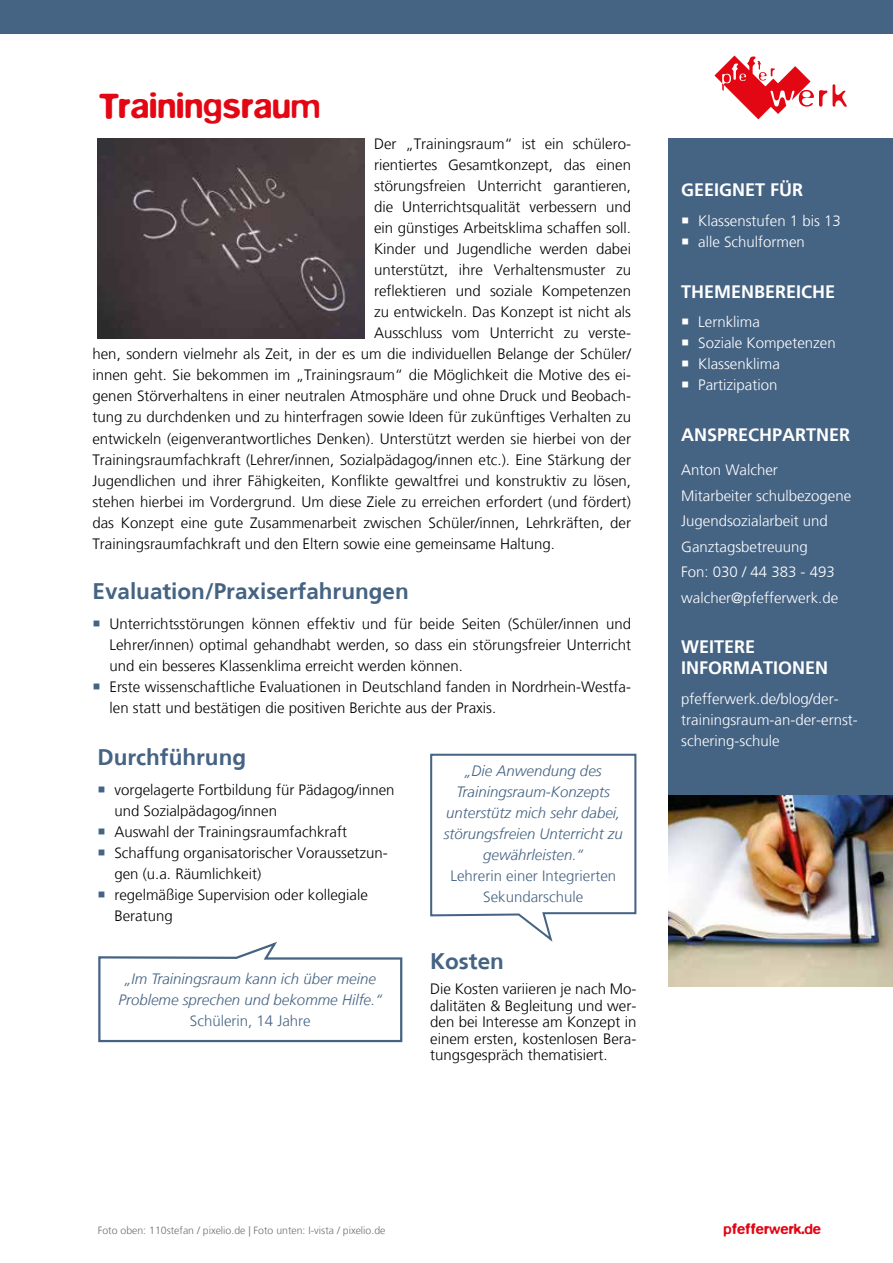
<style>
.page{position:relative;width:893px;height:1263px;background:#fff}
.page>*{position:absolute;margin:0;border:0;box-sizing:border-box;transform-origin:0 0}
.t1{font:500 36px "Blur";color:#e30613}
.t2{font:700 22.5px "Frutiger";color:#456383}
.t3{font:700 18px/21px "Frutiger";color:#fff}
.t4{font:300 15px/21px "Frutiger LT";color:#000}
.t5{font:300 15px/21px "Frutiger LT";color:#fff}
.t6{font:italic 300 15px/21px "Frutiger LT";color:#456383;text-align:center}
.t7{font:300 15px/21px "Frutiger LT";color:#456383;text-align:center}
.t8{font:500 15px "Blur";color:#e30613}
.t9{font:300 10.5px "Frutiger LT";color:#706f6f}
</style>
<div class="page">
<div style="left:668px;top:138px;width:225px;height:658px;background:#456383"></div>
<div style="left:0;top:0;width:893px;height:34px;background:#456383"></div>
<svg style="left:714px;top:55px;width:133px;height:64px"></svg>
<img style="left:668px;top:796px;width:225px;height:190px">
<svg style="left:98px;top:942px;width:305px;height:101px"></svg>
<svg style="left:430px;top:753px;width:207px;height:189px"></svg>
<img style="left:98px;top:138px;width:266px;height:200px">
<h1 class="t1" style="left:99px;top:85px;width:223px">Trainingsraum</h1>
<p class="t4" style="left:374px;top:134px;width:259px">Der „Trainingsraum“ ist ein schülero-</p>
<p class="t4" style="left:374px;top:155px;width:259px">rientiertes Gesamtkonzept, das einen</p>
<p class="t4" style="left:374px;top:176px;width:259px">störungsfreien Unterricht garantieren,</p>
<p class="t4" style="left:374px;top:197px;width:259px">die Unterrichtsqualität verbessern und</p>
<p class="t4" style="left:374px;top:218px;width:259px">ein günstiges Arbeitsklima schaffen soll.</p>
<p class="t4" style="left:374px;top:239px;width:259px">Kinder und Jugendliche werden dabei</p>
<p class="t4" style="left:374px;top:260px;width:259px">unterstützt, ihre Verhaltensmuster zu</p>
<p class="t4" style="left:374px;top:281px;width:259px">reflektieren und soziale Kompetenzen</p>
<p class="t4" style="left:374px;top:302px;width:259px">zu entwickeln. Das Konzept ist nicht als</p>
<p class="t4" style="left:374px;top:323px;width:259px">Ausschluss vom Unterricht zu verste-</p>
<p class="t4" style="left:92px;top:344px;width:540px">hen, sondern vielmehr als Zeit, in der es um die individuellen Belange der Schüler/</p>
<p class="t4" style="left:92px;top:365px;width:540px">innen geht. Sie bekommen im „Trainingsraum“ die Möglichkeit die Motive des ei-</p>
<p class="t4" style="left:92px;top:386px;width:540px">genen Störverhaltens in einer neutralen Atmosphäre und ohne Druck und Beobach-</p>
<p class="t4" style="left:92px;top:407px;width:540px">tung zu durchdenken und zu hinterfragen sowie Ideen für zukünftiges Verhalten zu</p>
<p class="t4" style="left:92px;top:428px;width:540px">entwickeln (eigenverantwortliches Denken). Unterstützt werden sie hierbei von der</p>
<p class="t4" style="left:92px;top:449px;width:540px">Trainingsraumfachkraft (Lehrer/innen, Sozialpädagog/innen etc.). Eine Stärkung der</p>
<p class="t4" style="left:92px;top:470px;width:540px">Jugendlichen und ihrer Fähigkeiten, Konflikte gewaltfrei und konstruktiv zu lösen,</p>
<p class="t4" style="left:92px;top:491px;width:540px">stehen hierbei im Vordergrund. Um diese Ziele zu erreichen erfordert (und fördert)</p>
<p class="t4" style="left:92px;top:512px;width:540px">das Konzept eine gute Zusammenarbeit zwischen Schüler/innen, Lehrkräften, der</p>
<p class="t4" style="left:92px;top:533px;width:464px">Trainingsraumfachkraft und den Eltern sowie eine gemeinsame Haltung.</p>
<h2 class="t2" style="left:92px;top:578px;width:318px">Evaluation/Praxiserfahrungen</h2>
<p class="t4" style="left:109px;top:613px;width:523px">Unterrichtsstörungen können effektiv und für beide Seiten (Schüler/innen und Lehrer/innen) optimal gehandhabt werden, so dass ein störungsfreier Unterricht und ein besseres Klassenklima erreicht werden können.<br>Erste wissenschaftliche Evaluationen in Deutschland fanden in Nordrhein-Westfa&shy;len statt und bestätigen die positiven Berichte aus der Praxis.</p>
<h2 class="t2" style="left:97px;top:744px;width:150px">Durchführung</h2>
<p class="t4" style="left:114px;top:779px;width:282px">vorgelagerte Fortbildung für Pädagog/innen und Sozialpädagog/innen<br>Auswahl der Trainingsraumfachkraft Schaffung organisatorischer Voraussetzun&shy;gen (u.a. Räumlichkeit)<br>regelmäßige Supervision oder kollegiale Beratung</p>
<p class="t6" style="left:119px;top:968px;width:265px">„Im Trainingsraum kann ich über meine<br>Probleme sprechen und bekomme Hilfe.“</p>
<p class="t7" style="left:190px;top:1010px;width:122px">Schülerin, 14 Jahre</p>
<p class="t6" style="left:444px;top:760px;width:181px">„Die Anwendung des<br>Trainingsraum-Konzepts unterstütz mich sehr dabei, störungsfreien Unterricht zu gewährleisten.“</p>
<p class="t7" style="left:450px;top:865px;width:167px">Lehrerin einer Integrierten<br>Sekundarschule</p>
<h2 class="t2" style="left:430px;top:948px;width:75px">Kosten</h2>
<p class="t4" style="left:430px;top:981px;width:208px;line-height:16.5px;text-align:justify">Die Kosten variieren je nach Mo&shy;dalitäten &amp; Begleitung und wer&shy;den bei Interesse am Konzept in einem ersten, kostenlosen Bera&shy;tungsgespräch thematisiert.</p>
<p class="t3" style="left:681px;top:180px;width:124px">GEEIGNET FÜR</p>
<p class="t5" style="left:698px;top:211px;width:144px">Klassenstufen 1 bis 13 alle Schulformen</p>
<p class="t3" style="left:681px;top:281px;width:156px">THEMENBEREICHE</p>
<p class="t5" style="left:698px;top:312px;width:139px">Lernklima<br>Soziale Kompetenzen<br>Klassenklima<br>Partizipation</p>
<p class="t3" style="left:681px;top:424px;width:171px">ANSPRECHPARTNER</p>
<p class="t5" style="left:681px;top:457px;width:172px;line-height:25.5px">Anton Walcher<br>Mitarbeiter schulbezogene<br>Jugendsozialarbeit und<br>Ganztagsbetreuung<br>Fon: 030 / 44 383 - 493 walcher@pfefferwerk.de</p>
<p class="t3" style="left:681px;top:636px;width:149px">WEITERE<br>INFORMATIONEN</p>
<p class="t5" style="left:681px;top:688px;width:178px">pfefferwerk.de/blog/der&shy;trainingsraum-an-der-ernst&shy;schering-schule</p>
<p class="t9" style="left:98px;top:1224px;width:289px">Foto oben: 110stefan / pixelio.de | Foto unten: I-vista / pixelio.de</p>
<p class="t8" style="left:723px;top:1220px;width:99px">pfefferwerk.de</p>
</div>
